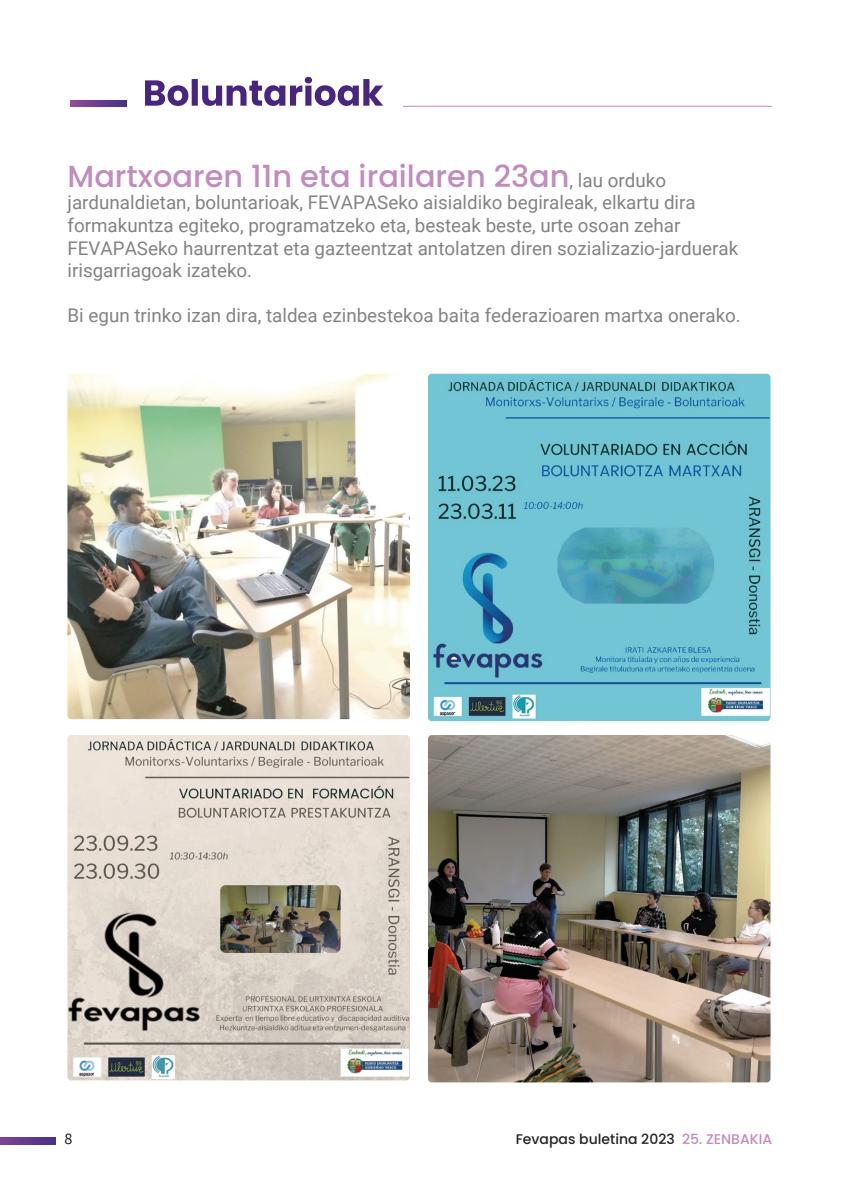
<style>
.page{position:relative;width:842px;height:1191px;background:#fff}
.page>*{position:absolute;margin:0;border:0;box-sizing:border-box;transform-origin:0 0}
.t1{font:500 30.4px "Poppins";color:#c18cbe}
.t2{font:18.8px/22.6px "Roboto";color:#828383}
.t3{font:16px "Source Sans Pro";color:#1e1e1c}
.t4{font:500 14px "Poppins";color:#232323}
.s1{font-family:"Roboto";font-weight:400;font-size:18.8px;color:#828383}
.s2{color:#c18cbe}
</style>
<div class="page">
<svg style="left:70px;top:100px;width:56px;height:7px"></svg>
<svg style="left:145px;top:77px;width:238px;height:29px"></svg>
<hr style="left:403px;top:106px;width:369px;height:1px;background:#c18cbe">
<img style="left:428px;top:374px;width:342px;height:347px">
<svg style="left:0;top:1137px;width:55px;height:7px"></svg>
<img style="left:67px;top:374px;width:343px;height:345px">
<img style="left:428px;top:735px;width:342px;height:347px">
<img style="left:67px;top:735px;width:343px;height:345px">
<h1 class="t1" style="left:68px;top:158px;width:600px">Martxoaren 11n eta irailaren 23an<span class="s1">, lau orduko</span></h1>
<p class="t2" style="left:68px;top:191px;width:672px">jardunaldietan, boluntarioak, FEVAPASeko aisialdiko begiraleak, elkartu dira formakuntza egiteko, programatzeko eta, besteak beste, urte osoan zehar FEVAPASeko haurrentzat eta gazteentzat antolatzen diren sozializazio-jarduerak irisgarriagoak izateko.</p>
<p class="t2" style="left:68px;top:303px;width:675px">Bi egun trinko izan dira, taldea ezinbestekoa baita federazioaren martxa onerako.</p>
<p class="t3" style="left:65px;top:1129px;width:9px">8</p>
<p class="t4" style="left:516px;top:1131px;width:258px">Fevapas buletina 2023 <span class="s2">25. ZENBAKIA</span></p>
</div>
